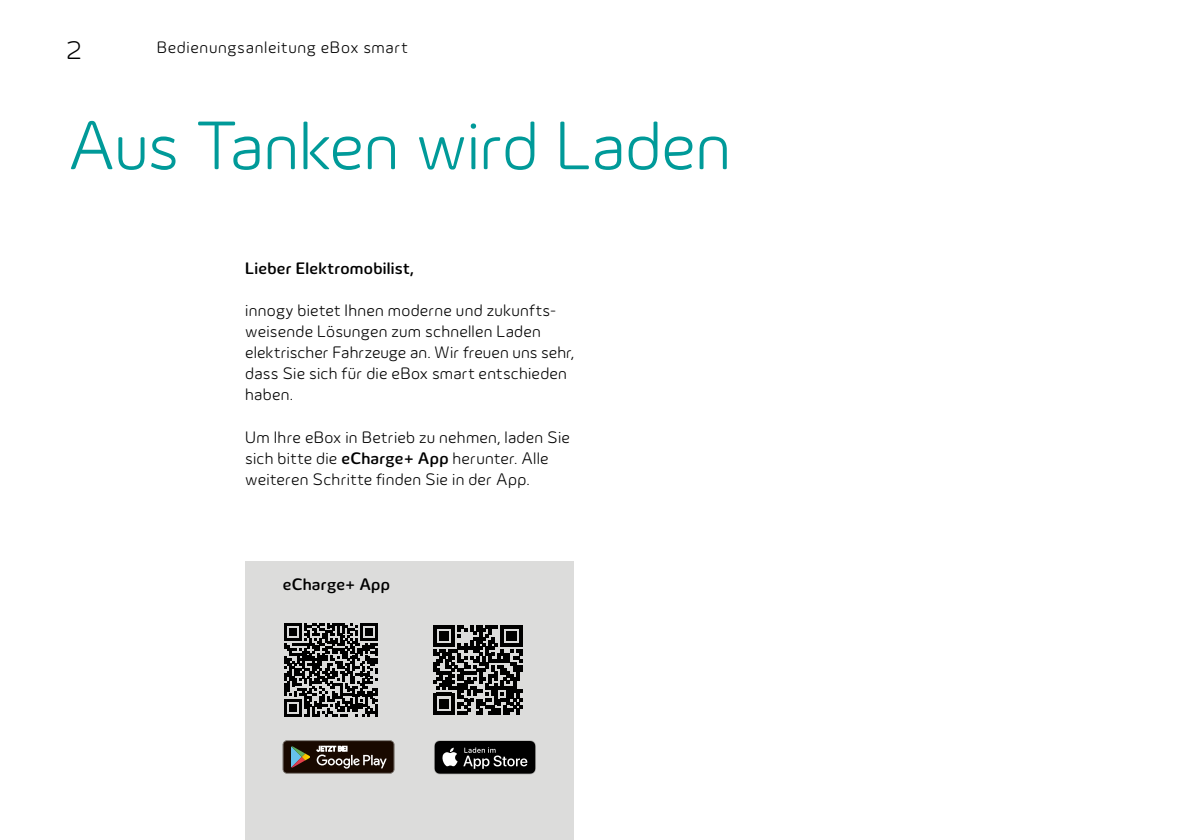
<style>
.page{position:relative;width:1191px;height:840px;background:#fff}
.page>*{position:absolute;margin:0;border:0;box-sizing:border-box;transform-origin:0 0}
.t1{font:300 70px "Innogy";letter-spacing:-.015em;color:#009a99}
.t2{font:300 26px "Innogy";color:#000}
.t3{font:300 17px/21px "Innogy";letter-spacing:.015em;color:#000}
.t4{font:500 17px "Innogy";letter-spacing:.015em;color:#000}
.t5{font:300 17px "Innogy";letter-spacing:.04em;color:#000}
.s1{font-weight:500}
</style>
<div class="page">
<hr style="left:1190px;top:0;width:1px;height:839px;background:#473e2d">
<div style="left:245px;top:561px;width:329px;height:278px;background:#dcdcdb"></div>
<svg style="left:284px;top:623px;width:94px;height:93px"></svg>
<svg style="left:433px;top:625px;width:89px;height:88px"></svg>
<svg style="left:434px;top:740px;width:102px;height:34px;background:#2e2e2e"></svg>
<svg style="left:283px;top:740px;width:111px;height:33px;background:#40342c"></svg>
<h2 class="t2" style="left:66px;top:36px;width:17px">2</h2>
<p class="t5" style="left:157px;top:38px;width:252px">Bedienungsanleitung eBox smart</p>
<h1 class="t1" style="left:68px;top:106px;width:664px">Aus Tanken wird Laden</h1>
<p class="t4" style="left:245px;top:258px;width:170px">Lieber Elektromobilist,</p>
<p class="t3" style="left:245px;top:300px;width:330px">innogy bietet Ihnen moderne und zukunfts&shy;weisende Lösungen zum schnellen Laden elektrischer Fahrzeuge an. Wir freuen uns sehr, dass Sie sich für die eBox smart entschieden haben.</p>
<p class="t3" style="left:245px;top:426px;width:326px">Um Ihre eBox in Betrieb zu nehmen, laden Sie sich bitte die <span class="s1">eCharge+ App</span> herunter. Alle weiteren Schritte finden Sie in der App.</p>
<p class="t4" style="left:283px;top:573px;width:109px">eCharge+ App</p>
</div>
